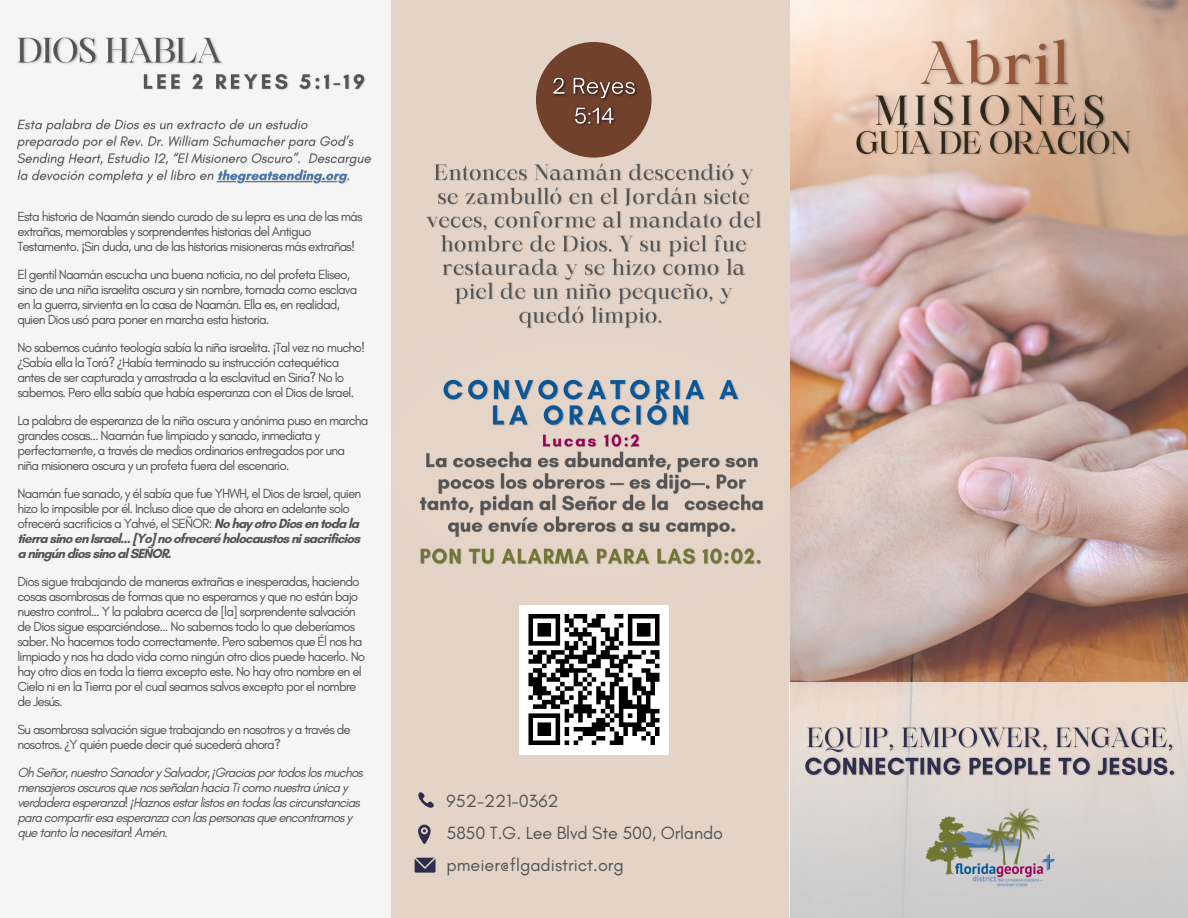
<style>
.page{position:relative;width:1188px;height:918px;background:#fff}
.page>*{position:absolute;margin:0;border:0;box-sizing:border-box;transform-origin:0 0}
.t1{font:18px "Glacial Indifference";color:#545454}
.t2{font:13.5px/15px "Glacial Indifference";letter-spacing:-.065em;color:#545454}
.t3{font:italic 13.5px/15px "Glacial Indifference";letter-spacing:-.065em;color:#545454}
.s1{font-family:"Noto Sans"}
.s2{font-weight:700}
</style>
<div class="page">
<div style="left:392px;top:0;width:398px;height:918px;background:#e4d3c7"></div>
<img style="left:790px;top:0;width:398px;height:683px">
<svg style="left:418px;top:792px;width:16px;height:16px"></svg>
<svg style="left:418px;top:825px;width:12px;height:19px"></svg>
<svg style="left:415px;top:858px;width:21px;height:14px"></svg>
<img style="left:426px;top:163px;width:335px;height:166px">
<div style="left:536px;top:42px;width:116px;height:116px;background:#71412c;border-radius:50%"></div>
<img style="left:553px;top:77px;width:84px;height:49px">
<div style="left:519px;top:605px;width:150px;height:149px;background:#fff"></div>
<svg style="left:528px;top:614px;width:132px;height:131px"></svg>
<div style="left:790px;top:683px;width:398px;height:235px;background:linear-gradient(to bottom,#efded2,#c8cbcc)"></div>
<img style="left:927px;top:808px;width:128px;height:80px">
<img style="left:801px;top:752px;width:379px;height:30px">
<img style="left:803px;top:724px;width:375px;height:33px">
<img style="left:915px;top:33px;width:161px;height:57px">
<img style="left:17px;top:36px;width:207px;height:30px">
<img style="left:143px;top:73px;width:223px;height:18px">
<img style="left:16px;top:118px;width:356px;height:67px">
<img style="left:853px;top:90px;width:286px;height:71px">
<img style="left:443px;top:379px;width:296px;height:47px">
<img style="left:419px;top:434px;width:345px;height:103px">
<img style="left:420px;top:548px;width:341px;height:17px">
<p class="t2" style="left:17px;top:209px;width:347px">Esta historia de Naamán siendo curado de su lepra es una de las más extrañas, memorables y sorprendentes historias del Antiguo<br>Testamento. <span class="s1">¡</span>Sin duda, una de las historias misioneras más extrañas!</p>
<p class="t2" style="left:17px;top:267px;width:342px">El gentil Naamán escucha una buena noticia, no del profeta Eliseo, sino de una niña israelita oscura y sin nombre, tomada como esclava en la guerra, sirvienta en la casa de Naamán. Ella es, en realidad, quien Dios usó para poner en marcha esta historia.</p>
<p class="t2" style="left:17px;top:340px;width:349px">No sabemos cuánto teología sabía la niña israelita. <span class="s1">¡</span>Tal vez no mucho! <span class="s1">¿</span>Sabía ella la Torá? <span class="s1">¿</span>Había terminado su instrucción catequética antes de ser capturada y arrastrada a la esclavitud en Siria? No lo sabemos. Pero ella sabía que había esperanza con el Dios de Israel.</p>
<p class="t2" style="left:17px;top:413px;width:353px">La palabra de esperanza de la niña oscura y anónima puso en marcha grandes cosas… Naamán fue limpiado y sanado, inmediata y perfectamente, a través de medios ordinarios entregados por una niña misionera oscura y un profeta fuera del escenario.</p>
<p class="t2" style="left:17px;top:486px;width:345px">Naamán fue sanado, y él sabía que fue YHWH, el Dios de Israel, quien hizo lo imposible por él. Incluso dice que de ahora en adelante solo ofrecerá sacrificios a Yahvé, el SEÑOR: <span class="s2">No hay otro Dios en toda la tierra sino en Israel… [Yo] no ofreceré holocaustos ni sacrificios a ningún dios sino al SEÑOR.</span></p>
<p class="t2" style="left:17px;top:574px;width:349px">Dios sigue trabajando de maneras extrañas e inesperadas, haciendo cosas asombrosas de formas que no esperamos y que no están bajo nuestro control… Y la palabra acerca de [la] sorprendente salvación de Dios sigue esparciéndose… No sabemos todo lo que deberíamos saber. No hacemos todo correctamente. Pero sabemos que Él nos ha limpiado y nos ha dado vida como ningún otro dios puede hacerlo. No hay otro dios en toda la tierra excepto este. No hay otro nombre en el Cielo ni en la Tierra por el cual seamos salvos excepto por el nombre de Jesús.</p>
<p class="t2" style="left:17px;top:722px;width:335px">Su asombrosa salvación sigue trabajando en nosotros y a través de nosotros. <span class="s1">¿</span>Y quién puede decir qué sucederá ahora?</p>
<p class="t3" style="left:17px;top:765px;width:347px">Oh Señor, nuestro Sanador y Salvador, <span class="s1">¡</span>Gracias por todos los muchos mensajeros oscuros que nos señalan hacia Ti como nuestra única y verdadera esperanza! <span class="s1">¡</span>Haznos estar listos en todas las circunstancias para compartir esa esperanza con las personas que encontramos y que tanto la necesitan! Amén.</p>
<p class="t1" style="left:447px;top:790px;width:113px">952-221-0362</p>
<p class="t1" style="left:447px;top:822px;width:278px">5850 T.G. Lee Blvd Ste 500, Orlando</p>
<p class="t1" style="left:447px;top:854px;width:179px">pmeier@flgadistrict.org</p>
</div>
